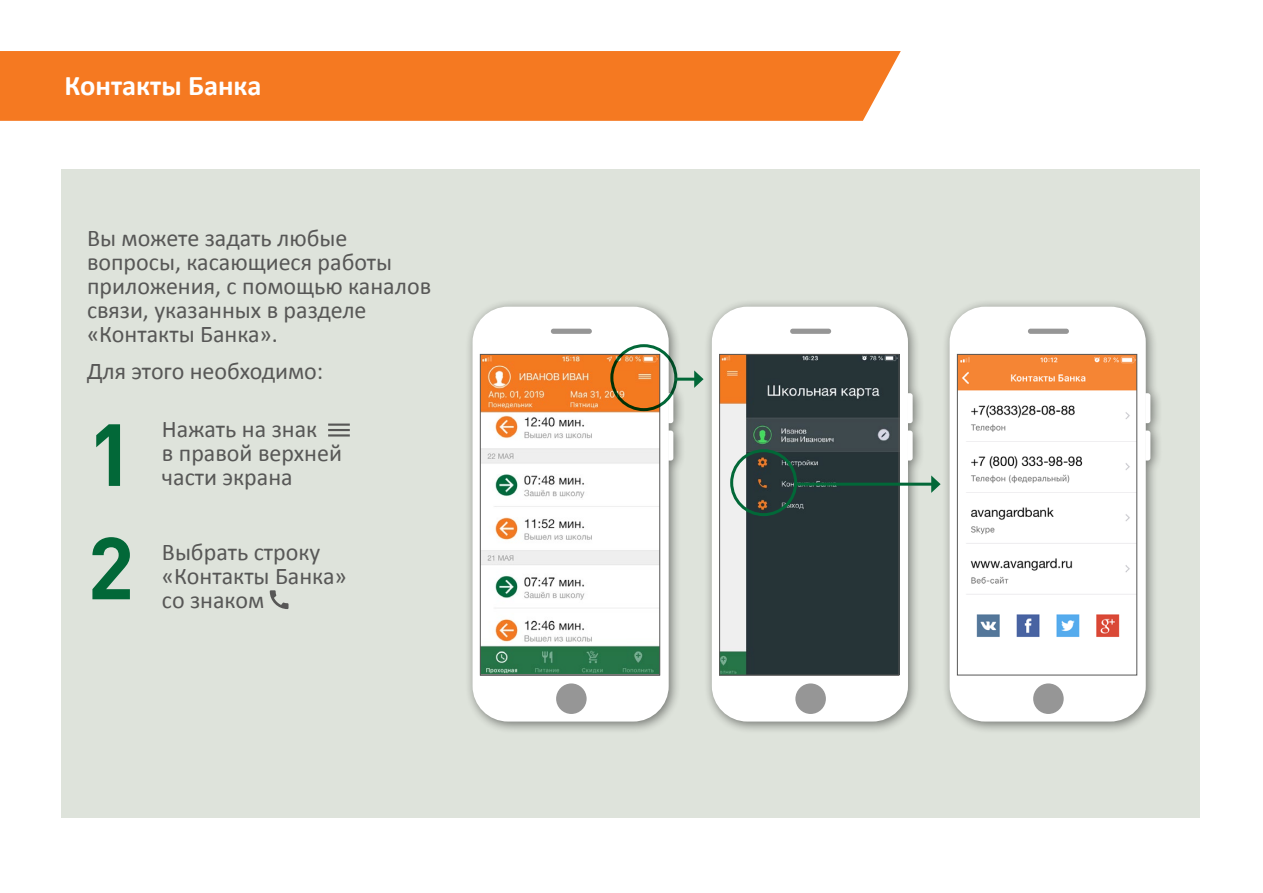
<style>
.page{position:relative;width:1263px;height:893px;background:#fff}
.page>*{position:absolute;margin:0;border:0;box-sizing:border-box;transform-origin:0 0}
.t1{font:700 86.55px/113.4px "DIN Pro";color:#026838}
.t2{font:700 28.5px "Calibri";color:#fff}
.t3{font:24px/24px "Calibri";color:#575756}
</style>
<div class="page">
<div style="left:62px;top:170px;width:1138px;height:648px;background:#dee3db"></div>
<div style="left:0;top:51px;width:901px;height:70px;background:#f57921"></div>
<hr style="left:328px;top:434px;width:22px;height:2px;background:#575756">
<hr style="left:328px;top:429px;width:22px;height:2px;background:#575756">
<hr style="left:328px;top:424px;width:22px;height:2px;background:#575756">
<svg style="left:270px;top:590px;width:18px;height:19px"></svg>
<div style="left:704px;top:299px;width:221px;height:435px;background:#000;opacity:.47"></div>
<div style="left:712px;top:307px;width:196px;height:415px;background:#fff;border-radius:36px"></div>
<div style="left:795px;top:683px;width:31px;height:31px;background:#969696;border-radius:50%"></div>
<svg style="left:908px;top:393px;width:5px;height:30px"></svg>
<svg style="left:908px;top:431px;width:5px;height:30px"></svg>
<div style="left:790px;top:329px;width:41px;height:5px;background:#969696;border-radius:3px"></div>
<img style="left:721px;top:356px;width:176px;height:317px">
<div style="left:719px;top:354px;width:180px;height:321px;border:1px solid #575756"></div>
<div style="left:465px;top:299px;width:220px;height:435px;background:#000;opacity:.47"></div>
<div style="left:473px;top:307px;width:196px;height:415px;background:#fff;border-radius:36px"></div>
<div style="left:556px;top:683px;width:31px;height:31px;background:#969696;border-radius:50%"></div>
<svg style="left:668px;top:393px;width:5px;height:30px"></svg>
<svg style="left:668px;top:431px;width:5px;height:30px"></svg>
<div style="left:551px;top:329px;width:41px;height:5px;background:#969696;border-radius:3px"></div>
<img style="left:482px;top:356px;width:176px;height:317px">
<div style="left:480px;top:354px;width:180px;height:321px;border:1px solid #575756"></div>
<div style="left:942px;top:299px;width:220px;height:435px;background:#000;opacity:.47"></div>
<div style="left:950px;top:307px;width:196px;height:415px;background:#fff;border-radius:36px"></div>
<div style="left:1033px;top:683px;width:31px;height:31px;background:#969696;border-radius:50%"></div>
<svg style="left:1146px;top:393px;width:4px;height:30px"></svg>
<svg style="left:1145px;top:431px;width:5px;height:30px"></svg>
<div style="left:1028px;top:329px;width:41px;height:5px;background:#969696;border-radius:3px"></div>
<img style="left:959px;top:356px;width:176px;height:281px">
<div style="left:957px;top:354px;width:180px;height:321px;border:1px solid #575756"></div>
<div style="left:730px;top:449px;width:67px;height:67px;border:3px solid #026838;border-radius:50%"></div>
<hr style="left:795px;top:483px;width:139px;height:3px;background:#026838">
<svg style="left:931px;top:475px;width:9px;height:18px"></svg>
<div style="left:610px;top:344px;width:67px;height:67px;border:3px solid #026838;border-radius:50%"></div>
<hr style="left:675px;top:378px;width:22px;height:3px;background:#026838">
<svg style="left:694px;top:370px;width:10px;height:18px"></svg>
<p class="t2" style="left:64px;top:68px;width:198px">Контакты Банка</p>
<p class="t3" style="left:87px;top:226px;width:346px">Вы можете задать любые вопросы, касающиеся работы приложения, с помощью каналов связи, указанных в разделе «Контакты Банка».</p>
<p class="t3" style="left:87px;top:359px;width:238px">Для этого необходимо:</p>
<p class="t3" style="left:162px;top:417px;width:182px">Нажать на знак<br>в правой верхней части экрана</p>
<h1 class="t1" style="left:87px;top:394px;width:48px">1<br>2</h1>
<p class="t3" style="left:162px;top:540px;width:186px">Выбрать строку «Контакты Банка» со знаком</p>
</div>
